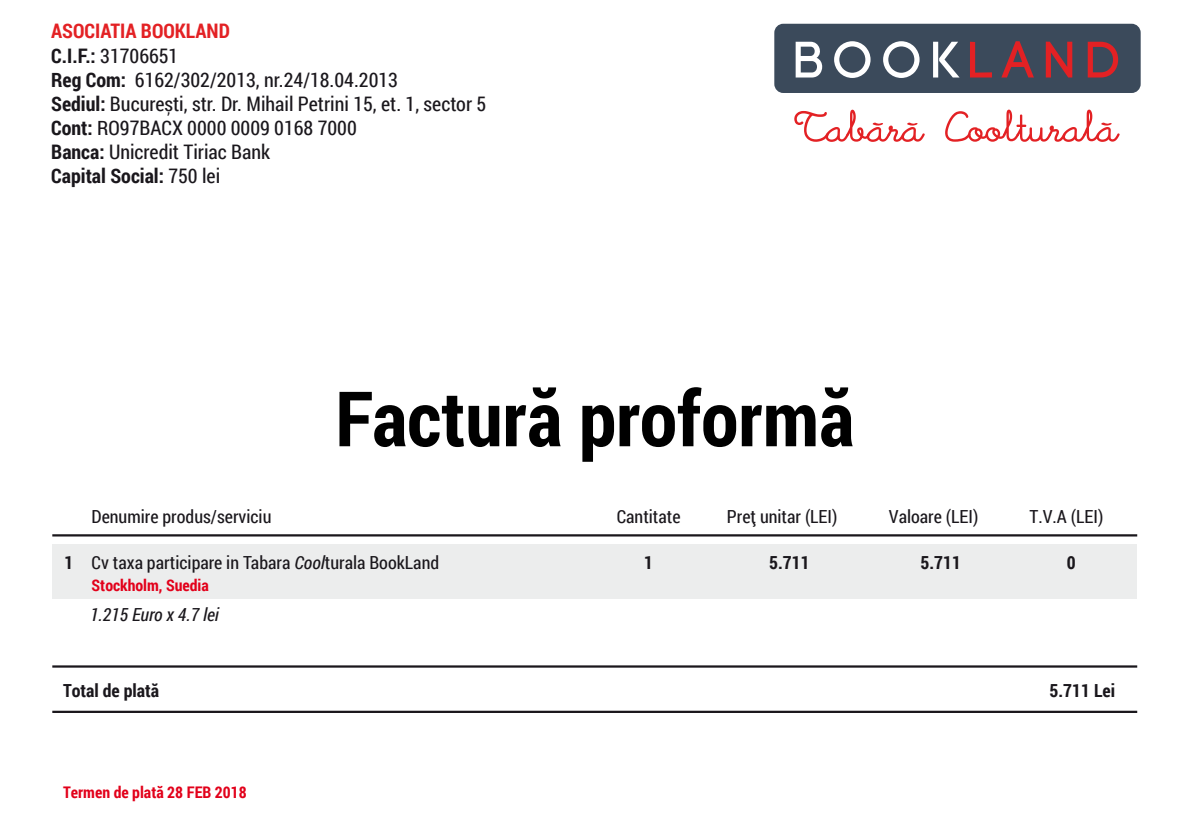
<style>
.page{position:relative;width:1191px;height:840px;background:#fff}
.page>*{position:absolute;margin:0;border:0;box-sizing:border-box;transform-origin:0 0}
.t1{font:700 76.4px "Roboto Condensed";color:#000}
.t2{font:20px/24px "Roboto Condensed";color:#1a171c}
.t3{font:18px "Roboto Condensed";color:#1a171c}
.t4{font:700 18px "Roboto Condensed";color:#1a171c}
.t5{font:italic 18px "Roboto Condensed";color:#1a171c}
.t6{font:700 16px "Roboto Condensed";color:#e2001a}
.s1{font-weight:700;color:#e32124}
.s2{font-weight:700}
.s3{font-style:italic}
</style>
<div class="page">
<div style="left:774px;top:24px;width:366px;height:69px;background:#3b4a5b;border-radius:9px"></div>
<svg style="left:795px;top:42px;width:27px;height:35px"></svg>
<svg style="left:834px;top:41px;width:36px;height:37px"></svg>
<svg style="left:883px;top:41px;width:36px;height:37px"></svg>
<svg style="left:933px;top:42px;width:26px;height:35px"></svg>
<svg style="left:970px;top:42px;width:22px;height:35px"></svg>
<svg style="left:1001px;top:41px;width:33px;height:36px"></svg>
<svg style="left:1045px;top:42px;width:27px;height:35px"></svg>
<svg style="left:1087px;top:42px;width:31px;height:35px"></svg>
<svg style="left:794px;top:110px;width:130px;height:32px"></svg>
<svg style="left:945px;top:109px;width:174px;height:33px"></svg>
<div style="left:53px;top:543px;width:1084px;height:54px;background:#eceded"></div>
<hr style="left:53px;top:534px;width:1083px;height:2px;background:#1a171c">
<hr style="left:53px;top:665px;width:1083px;height:2px;background:#1a171c">
<hr style="left:53px;top:710px;width:1083px;height:2px;background:#1a171c">
<p class="t2" style="left:51px;top:19px;width:436px"><span class="s1">ASOCIATIA BOOKLAND<br></span><span class="s2">C.I.F.:</span> 31706651<br><span class="s2">Reg Com:</span> 6162/302/2013, nr.24/18.04.2013<br><span class="s2">Sediul:</span> București, str. Dr. Mihail Petrini 15, et. 1, sector 5<br><span class="s2">Cont:</span> RO97BACX 0000 0009 0168 7000<br><span class="s2">Banca:</span> Unicredit Tiriac Bank<br><span class="s2">Capital Social:</span> 750 lei</p>
<p class="t3" style="left:92px;top:503px;width:181px">Denumire produs/serviciu</p>
<h1 class="t1" style="left:335px;top:365px;width:520px">Factură proformă</h1>
<p class="t3" style="left:616px;top:503px;width:65px">Cantitate</p>
<p class="t3" style="left:727px;top:503px;width:112px">Preț unitar (LEI)</p>
<p class="t3" style="left:889px;top:503px;width:91px">Valoare (LEI)</p>
<p class="t3" style="left:1029px;top:503px;width:75px">T.V.A (LEI)</p>
<p class="t4" style="left:65px;top:549px;width:10px">1</p>
<p class="t4" style="left:644px;top:549px;width:10px">1</p>
<p class="t4" style="left:769px;top:549px;width:42px">5.711</p>
<p class="t4" style="left:920px;top:549px;width:42px">5.711</p>
<p class="t4" style="left:1066px;top:549px;width:10px">0</p>
<p class="t3" style="left:92px;top:550px;width:349px">Cv taxa participare in Tabara <span class="s3">Cool</span>turala BookLand</p>
<p class="t6" style="left:92px;top:573px;width:119px">Stockholm, Suedia</p>
<p class="t5" style="left:90px;top:601px;width:130px">1.215 Euro x 4.7 lei</p>
<p class="t4" style="left:63px;top:677px;width:98px">Total de plată</p>
<p class="t4" style="left:1049px;top:677px;width:67px">5.711 Lei</p>
<p class="t6" style="left:63px;top:780px;width:185px">Termen de plată 28 FEB 2018</p>
</div>
